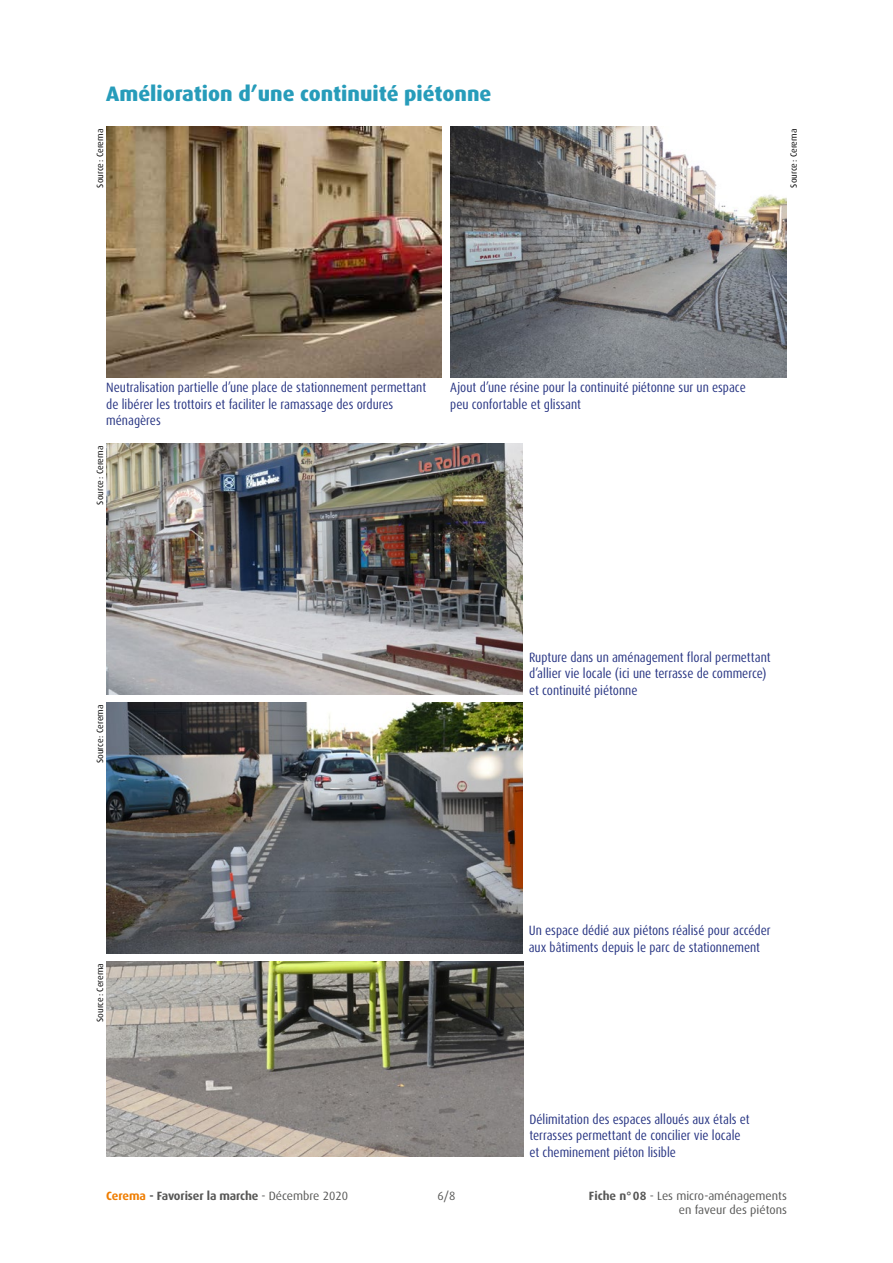
<style>
.page{position:relative;width:893px;height:1263px;background:#fff}
.page>*{position:absolute;margin:0;border:0;box-sizing:border-box;transform-origin:0 0}
.Titre_2{font:800 21px "Dax OT";color:#279cba}
.legende{font:condensed 13.5px/16.5px "Dax OT";color:#283583}
.t1{font:12px/14.4px "Dax OT";color:#575756;text-align:right}
.t2{font:700 12px "Dax OT";letter-spacing:-.01em;color:#575756}
.Source{font:9px "Dax OT";color:#000}
.s1{color:#ef7d00}
.s2{font-weight:400}
.s3{font-weight:700}
</style>
<div class="page">
<img style="left:106px;top:127px;width:335px;height:251px">
<img style="left:451px;top:127px;width:335px;height:251px">
<img style="left:106px;top:444px;width:417px;height:251px">
<img style="left:106px;top:702px;width:416px;height:251px">
<img style="left:106px;top:961px;width:417px;height:196px">
<p class="Titre_2" style="left:106px;top:82px;width:387px">Amélioration d’une continuité piétonne</p>
<p class="Source" style="left:95px;top:188px;width:60px;rotate:-90deg">Source: Cerema</p>
<p class="Source" style="left:789px;top:188px;width:60px;rotate:-90deg">Source: Cerema</p>
<p class="legende" style="left:106px;top:380px;width:321px">Neutralisation partielle d’une place de stationnement permettant de libérer les trottoirs et faciliter le ramassage des ordures ménagères</p>
<p class="Source" style="left:95px;top:505px;width:60px;rotate:-90deg">Source: Cerema</p>
<p class="legende" style="left:450px;top:380px;width:297px">Ajout d’une résine pour la continuité piétonne sur un espace peu confortable et glissant</p>
<p class="Source" style="left:95px;top:763px;width:60px;rotate:-90deg">Source: Cerema</p>
<p class="legende" style="left:529px;top:649px;width:243px">Rupture dans un aménagement floral permettant d’allier vie locale (ici une terrasse de commerce) et continuité piétonne</p>
<p class="Source" style="left:95px;top:1022px;width:60px;rotate:-90deg">Source: Cerema</p>
<p class="legende" style="left:529px;top:922px;width:243px">Un espace dédié aux piétons réalisé pour accéder aux bâtiments depuis le parc de stationnement</p>
<p class="legende" style="left:529px;top:1111px;width:222px">Délimitation des espaces alloués aux étals et terrasses permettant de concilier vie locale et cheminement piéton lisible</p>
<p class="t1" style="left:437px;top:1189px;width:19px">6/8</p>
<p class="t2" style="left:106px;top:1189px;width:244px"><span class="s1">Cerema</span> - Favoriser la marche <span class="s2">- Décembre 2020</span></p>
<p class="t1" style="left:589px;top:1189px;width:200px"><span class="s3">Fiche n°08</span> - Les micro-aménagements en faveur des piétons</p>
</div>
